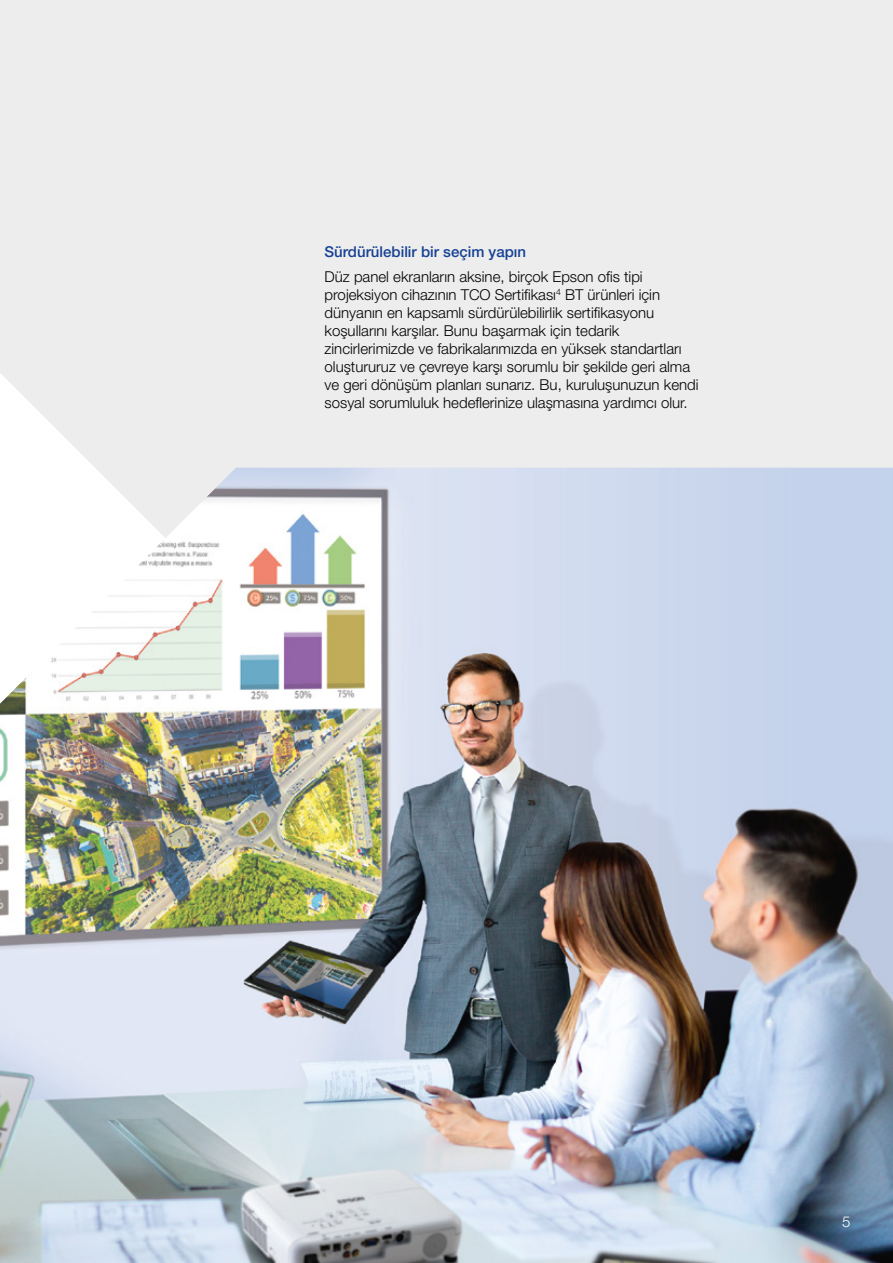
<style>
.page{position:relative;width:893px;height:1263px;background:#fff}
.page>*{position:absolute;margin:0;border:0;box-sizing:border-box;transform-origin:0 0}
.Brochure_Body_Copy{font:300 15px/18px "Helvetica Neue LT Pro";color:#000}
.Brochure_Small_Sub_H{font:500 15px "Helvetica Neue LT Pro";color:#164194}
.t1{font:300 15px "Helvetica Neue LT Pro";color:#fff}
</style>
<div class="page">
<div style="left:0;top:0;width:893px;height:468px;background:#ededed"></div>
<img style="left:0;top:468px;width:893px;height:795px">
<p class="Brochure_Small_Sub_H" style="left:325px;top:243px;width:203px">Sürdürülebilir bir seçim yapın</p>
<p class="Brochure_Body_Copy" style="left:325px;top:267px;width:375px">Düz panel ekranların aksine, birçok Epson ofis tipi projeksiyon cihazının TCO Sertifikası<sup>4</sup> BT ürünleri için dünyanın en kapsamlı sürdürülebilirlik sertifikasyonu koşullarını karşılar. Bunu başarmak için tedarik zincirlerimizde ve fabrikalarımızda en yüksek standartları oluştururuz ve çevreye karşı sorumlu bir şekilde geri alma ve geri dönüşüm planları sunarız. Bu, kuruluşunuzun kendi sosyal sorumluluk hedeflerinize ulaşmasına yardımcı olur.</p>
<p class="t1" style="left:842px;top:1212px;width:10px">5</p>
</div>
